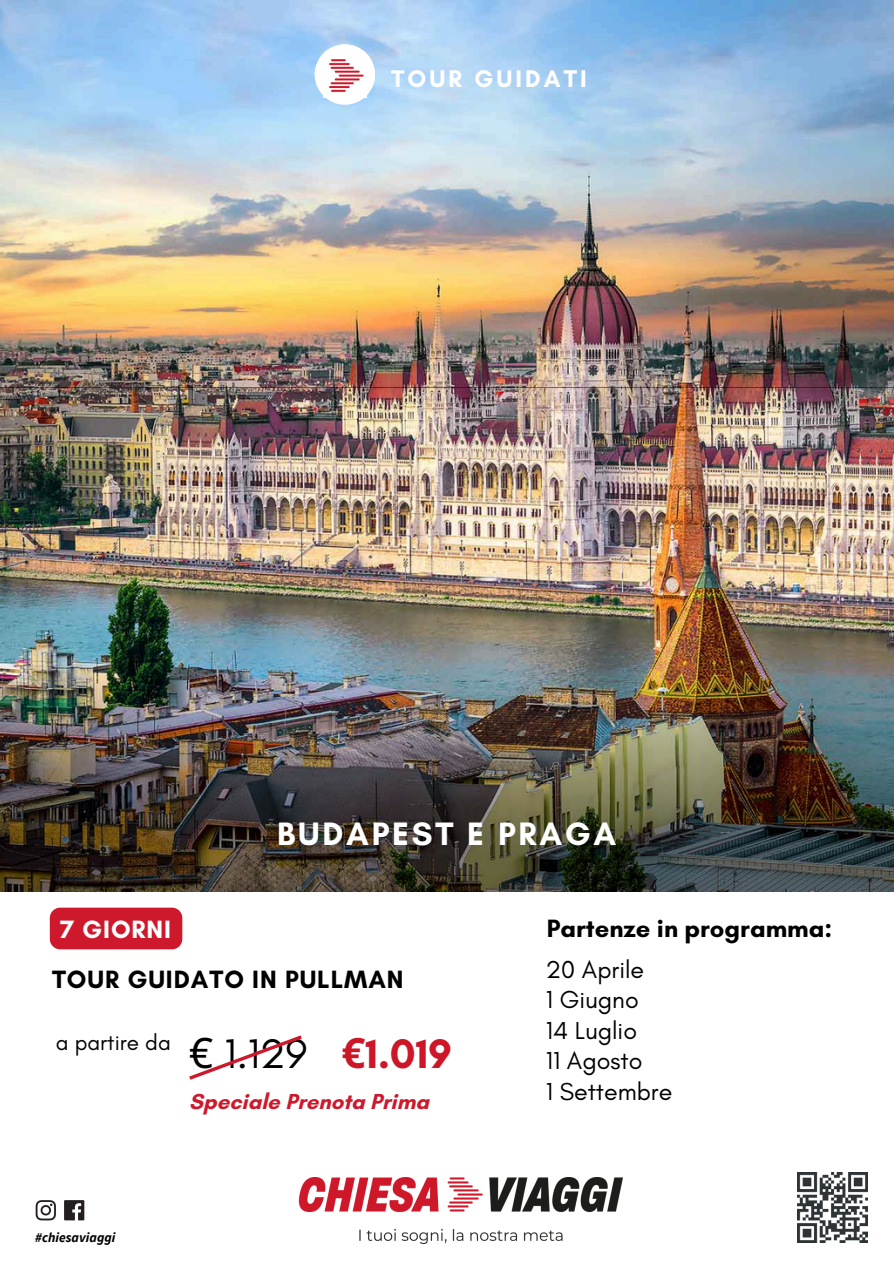
<style>
.page{position:relative;width:894px;height:1264px;background:#fff}
.page>*{position:absolute;margin:0;border:0;box-sizing:border-box;transform-origin:0 0}
.t1{font:42px "Glacial Indifference";color:#000}
.t2{font:700 33px "Glacial Indifference";letter-spacing:.085em;color:#fff}
.t3{font:700 25.5px "Glacial Indifference";letter-spacing:.02em;color:#000}
.t4{font:700 25.5px "Glacial Indifference";color:#000}
.t5{font:700 25.5px "Glacial Indifference";letter-spacing:.035em;color:#fff}
.t6{font:24.9px/30.6px "Glacial Indifference";color:#000}
.t7{font:700 24.6px "Glacial Indifference";letter-spacing:.125em;color:#fff}
.t8{font:22.5px "Glacial Indifference";color:#000}
.t9{font:700 22.05px "Glacial Indifference";color:#ce192c}
.t10{font:italic 700 13.5px "Source Sans Pro";letter-spacing:.005em;color:#000}
.s1{font-family:"Noto Sans"}
.s2{font-family:"Noto Sans";font-weight:700;color:#cd1729}
.s3{font-weight:700;color:#cd1729}
</style>
<div class="page">
<img style="left:0;top:0;width:893px;height:387px">
<img style="left:0;top:387px;width:893px;height:504px">
<div style="left:314px;top:44px;width:61px;height:61px;background:#fff;border-radius:50%"></div>
<img style="left:329px;top:59px;width:35px;height:33px">
<img style="left:298px;top:1177px;width:324px;height:65px">
<img style="left:797px;top:1172px;width:70px;height:70px">
<img style="left:35px;top:1200px;width:50px;height:21px">
<div style="left:50px;top:907px;width:132px;height:42px;background:#ce192c"></div>
<svg style="left:189px;top:1035px;width:113px;height:45px"></svg>
<p class="t7" style="left:391px;top:63px;width:197px">TOUR GUIDATI</p>
<p class="t2" style="left:277px;top:813px;width:340px">BUDAPEST E PRAGA</p>
<h3 class="t5" style="left:60px;top:913px;width:113px">7 GIORNI</h3>
<p class="t3" style="left:52px;top:964px;width:353px">TOUR GUIDATO IN PULLMAN</p>
<p class="t8" style="left:56px;top:1028px;width:117px">a partire da</p>
<h3 class="t1" style="left:189px;top:1027px;width:264px"><span class="s1">€</span> 1.129 <span class="s2">€</span><span class="s3">1.019</span></h3>
<p class="t9" style="left:189px;top:1087px;width:241px">Speciale Prenota Prima</p>
<h2 class="t10" style="left:35px;top:1228px;width:82px">#chiesaviaggi</h2>
<h3 class="t4" style="left:546px;top:913px;width:287px">Partenze in programma:</h3>
<h5 class="t6" style="left:545px;top:953px;width:128px">20 Aprile<br>1 Giugno<br>14 Luglio<br>11 Agosto<br>1 Settembre</h5>
</div>
